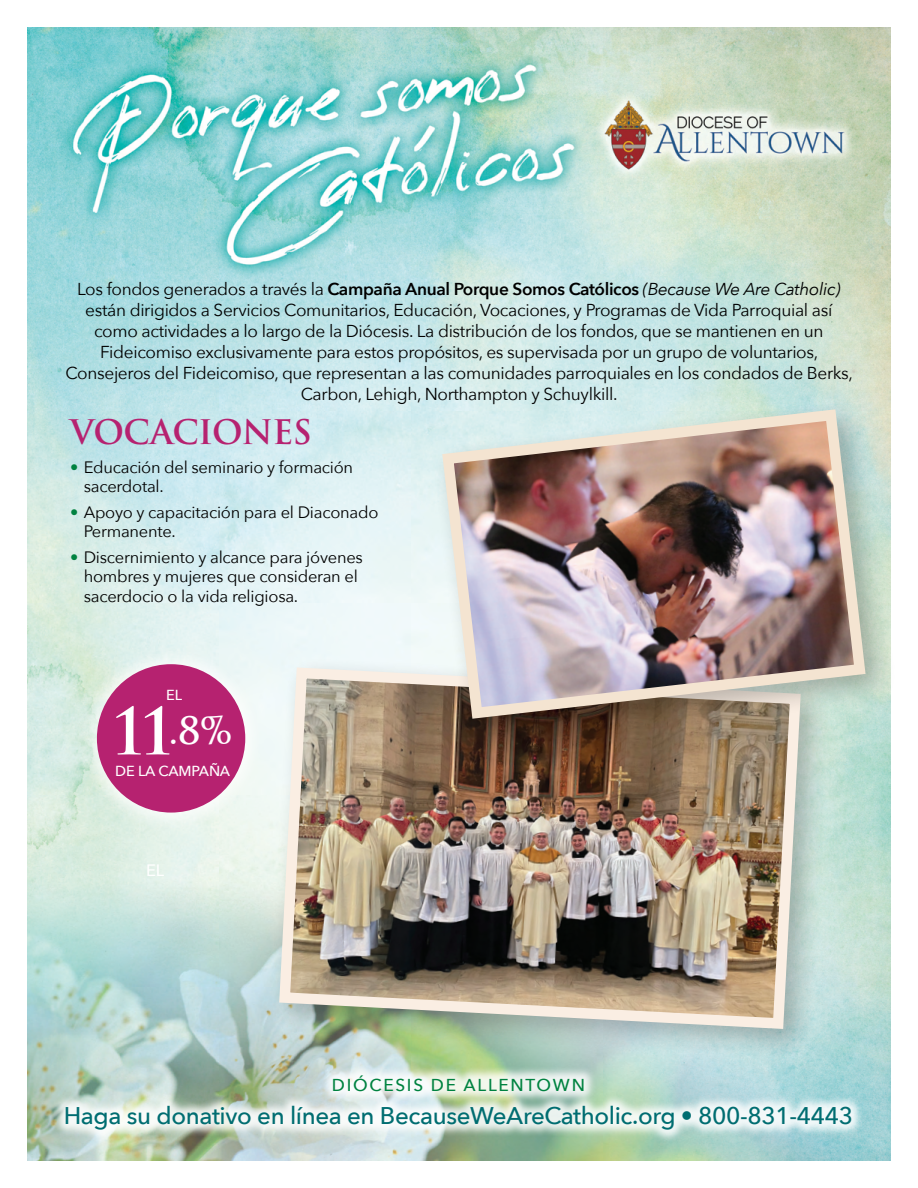
<style>
.page{position:relative;width:918px;height:1188px;background:#fff}
.page>*{position:absolute;margin:0;border:0;box-sizing:border-box;transform-origin:0 0}
.t1{font:700 36.9px "Trajan";color:#fff}
.t2{font:700 33px "Trajan";letter-spacing:-.02em;color:#b62270}
.t3{font:500 24.15px "Avenir Next";letter-spacing:-.015em;color:#006d71}
.t4{font:17.25px/21px "Avenir Next";letter-spacing:-.02em;color:#000;text-align:center}
.t5{font:500 17.25px "Avenir Next";letter-spacing:.1em;color:#008240}
.t6{font:16.5px/19.5px "Avenir Next";letter-spacing:-.015em;color:#000}
.t7{font:500 16.5px "Avenir Next";color:#fff}
.t8{font:500 14.55px "Avenir Next";letter-spacing:-.015em;color:#fff}
.s1{font-weight:600}
.s2{font-style:italic}
.s3{color:#008240}
.s4{font-size:63.3px}
</style>
<div class="page">
<img style="left:27px;top:27px;width:864px;height:1134px">
<div style="left:53px;top:1062px;width:811px;height:81px;background:#fff;opacity:.86"></div>
<div style="left:268px;top:656px;width:565px;height:405px;background:#000;opacity:.25"></div>
<img style="left:274px;top:662px;width:532px;height:372px">
<div style="left:431px;top:398px;width:467px;height:353px;background:#000;opacity:.25"></div>
<img style="left:436px;top:404px;width:435px;height:321px">
<div style="left:78px;top:645px;width:186px;height:187px;background:#fff;opacity:.75"></div>
<div style="left:97px;top:664px;width:148px;height:149px;background:#b62270;border-radius:50%"></div>
<p class="t4" style="left:65px;top:278px;width:789px">Los fondos generados a través la <span class="s1">Campaña Anual Porque Somos Católicos</span> <span class="s2">(Because We Are Catholic) </span>están dirigidos a Servicios Comunitarios, Educación, Vocaciones, y Programas de Vida Parroquial así como actividades a lo largo de la Diócesis. La distribución de los fondos, que se mantienen en un Fideicomiso exclusivamente para estos propósitos, es supervisada por un grupo de voluntarios, Consejeros del Fideicomiso, que representan a las comunidades parroquiales en los condados de Berks, Carbon, Lehigh, Northampton y Schuylkill.</p>
<p class="t2" style="left:70px;top:412px;width:243px">VOCACIONES</p>
<p class="t6" style="left:84px;top:457px;width:271px;text-indent:-14px"><span class="s3">•</span> Educación del seminario y formación sacerdotal.</p>
<p class="t6" style="left:84px;top:502px;width:296px;text-indent:-14px"><span class="s3">•</span> Apoyo y capacitación para el Diaconado<br>Permanente.</p>
<p class="t6" style="left:84px;top:547px;width:281px;text-indent:-14px"><span class="s3">•</span> Discernimiento y alcance para jóvenes hombres y mujeres que consideran el sacerdocio o la vida religiosa.</p>
<p class="t8" style="left:166px;top:686px;width:17px">EL</p>
<p class="t1" style="left:114px;top:707px;width:120px"><span class="s4">11</span>.8%</p>
<p class="t8" style="left:115px;top:762px;width:117px">DE LA CAMPAÑA</p>
<p class="t7" style="left:146px;top:860px;width:20px">EL</p>
<p class="t5" style="left:332px;top:1074px;width:255px">DIÓCESIS DE ALLENTOWN</p>
<p class="t3" style="left:64px;top:1101px;width:791px">Haga su donativo en línea en BecauseWeAreCatholic.org • 800-831-4443</p>
</div>
